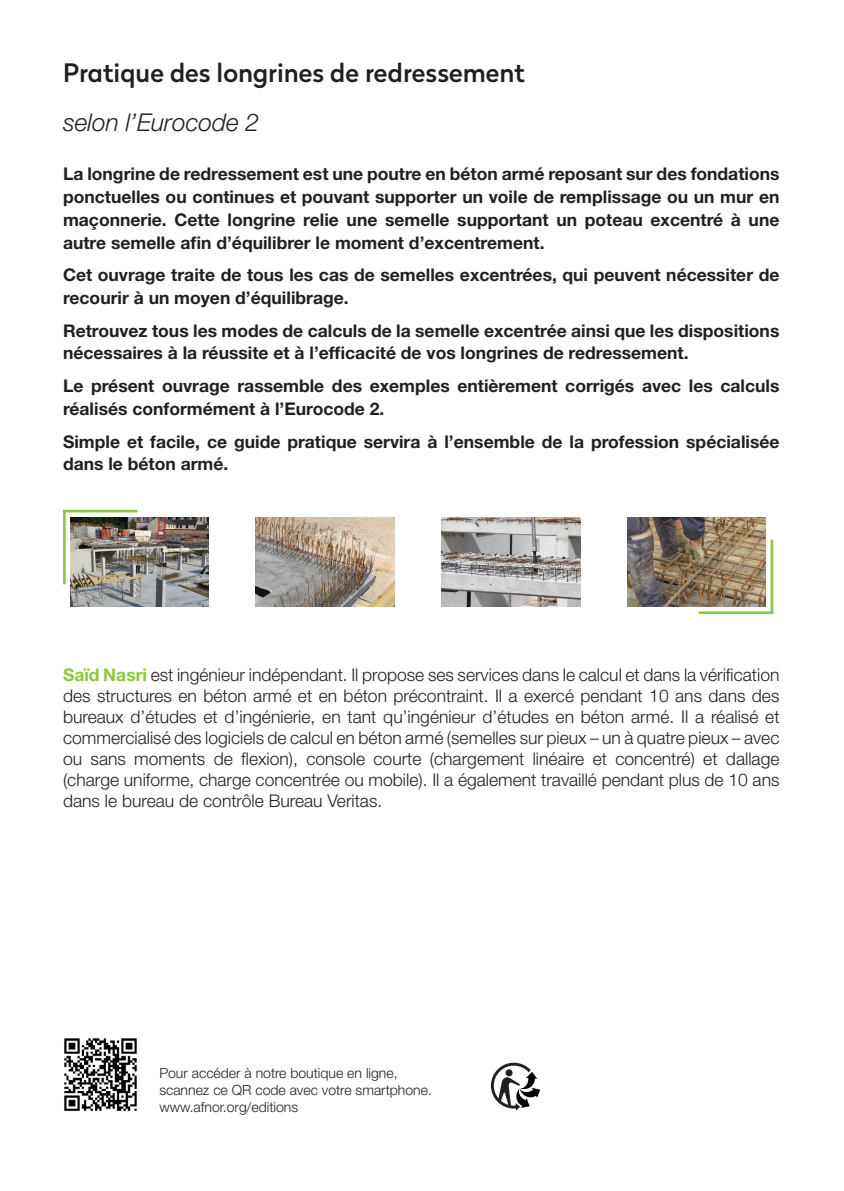
<style>
.page{position:relative;width:844px;height:1191px;background:#fff}
.page>*{position:absolute;margin:0;border:0;box-sizing:border-box;transform-origin:0 0}
.t1{font:500 25.38px "Radikal";color:#231f20}
.t2{font:italic 300 24.5px "Helvetica Neue LT Std";color:#231f20}
.courant_bold{font:700 17.5px/22.8px "Helvetica Neue LT Std";color:#231f20}
.courant_light{font:300 17.5px/21px "Helvetica Neue LT Std";color:#231f20;text-align:justify}
.t3{font:300 14px "Helvetica Neue LT Std";color:#231f20}
.s1{font-weight:700;color:#8dc73f}
</style>
<div class="page">
<img style="left:64px;top:1038px;width:73px;height:73px">
<svg style="left:491px;top:1062px;width:49px;height:48px"></svg>
<img style="left:70px;top:517px;width:139px;height:89px">
<img style="left:627px;top:517px;width:138px;height:89px">
<img style="left:256px;top:517px;width:138px;height:89px">
<img style="left:441px;top:517px;width:139px;height:89px">
<hr style="left:63px;top:510px;width:3px;height:74px;background:#8dc73f">
<hr style="left:63px;top:510px;width:74px;height:2px;background:#8dc73f">
<hr style="left:770px;top:539px;width:3px;height:75px;background:#8dc73f">
<hr style="left:698px;top:611px;width:75px;height:3px;background:#8dc73f">
<p class="t1" style="left:63px;top:54px;width:463px">Pratique des longrines de redressement</p>
<p class="t2" style="left:63px;top:108px;width:198px">selon l’Eurocode 2</p>
<p class="courant_bold" style="left:63px;top:162px;width:717px;text-align:justify">La longrine de redressement est une poutre en béton armé reposant sur des fondations ponctuelles ou continues et pouvant supporter un voile de remplissage ou un mur en maçonnerie. Cette longrine relie une semelle supportant un poteau excentré à une autre semelle afin d’équilibrer le moment d’excentrement.</p>
<p class="courant_bold" style="left:63px;top:263px;width:717px">Cet ouvrage traite de tous les cas de semelles excentrées, qui peuvent nécessiter de recourir à un moyen d’équilibrage.</p>
<p class="courant_bold" style="left:63px;top:319px;width:717px">Retrouvez tous les modes de calculs de la semelle excentrée ainsi que les dispositions nécessaires à la réussite et à l’efficacité de vos longrines de redressement.</p>
<p class="courant_bold" style="left:63px;top:374px;width:717px">Le présent ouvrage rassemble des exemples entièrement corrigés avec les calculs réalisés conformément à l’Eurocode 2.</p>
<p class="courant_bold" style="left:63px;top:429px;width:717px">Simple et facile, ce guide pratique servira à l’ensemble de la profession spécialisée dans le béton armé.</p>
<p class="courant_light" style="left:63px;top:664px;width:717px"><span class="s1">Saïd Nasri</span> est ingénieur indépendant. Il propose ses services dans le calcul et dans la vérification des structures en béton armé et en béton précontraint. Il a exercé pendant 10 ans dans des bureaux d’études et d’ingénierie, en tant qu’ingénieur d’études en béton armé. Il a réalisé et commercialisé des logiciels de calcul en béton armé (semelles sur pieux – un à quatre pieux – avec ou sans moments de flexion), console courte (chargement linéaire et concentré) et dallage (charge uniforme, charge concentrée ou mobile). Il a également travaillé pendant plus de 10 ans dans le bureau de contrôle Bureau Veritas.</p>
<p class="t3" style="left:159px;top:1064px;width:240px">Pour accéder à notre boutique en ligne,</p>
<p class="t3" style="left:159px;top:1081px;width:274px">scannez ce QR code avec votre smartphone.</p>
<p class="t3" style="left:159px;top:1098px;width:140px">www.afnor.org/editions</p>
</div>
